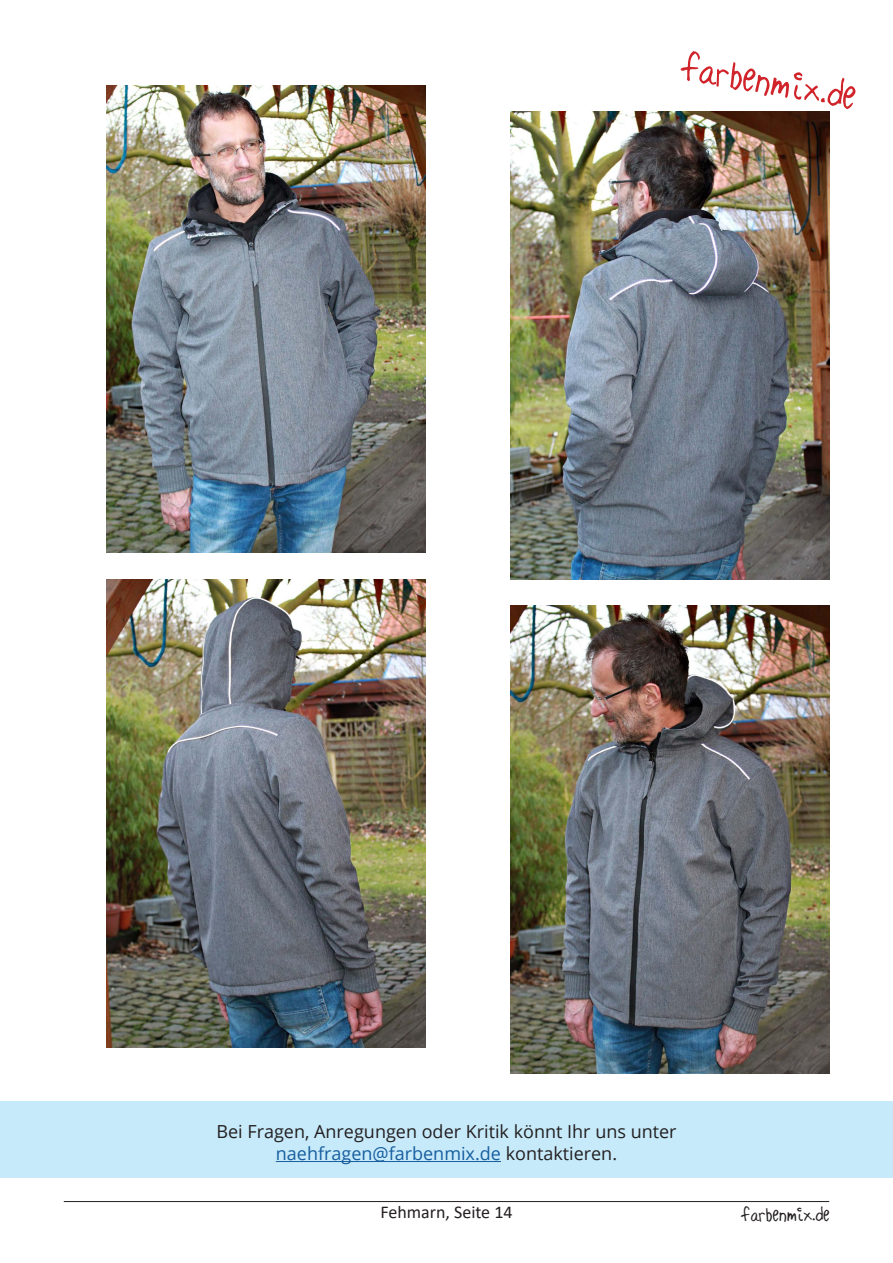
<style>
.page{position:relative;width:893px;height:1263px;background:#fff}
.page>*{position:absolute;margin:0;border:0;box-sizing:border-box;transform-origin:0 0}
.t1{font:45px "Hilde Sharpie";color:#d1232a}
.t2{font:22.5px "Hilde Sharpie";color:#231f20}
.t3{font:18px "Open Sans";color:#231f20}
.t4{font:18px "Open Sans";color:#175d9e}
.t5{font:18px "Calibri";color:#231f20}
.s1{color:#231f20}
</style>
<div class="page">
<hr style="left:64px;top:1201px;width:765px;height:1px;background:#231f20">
<img style="left:106px;top:85px;width:319px;height:468px">
<img style="left:510px;top:112px;width:319px;height:468px">
<img style="left:106px;top:580px;width:319px;height:467px">
<img style="left:510px;top:605px;width:319px;height:468px">
<div style="left:0;top:1101px;width:893px;height:77px;background:#c6eafa"></div>
<hr style="left:276px;top:1161px;width:225px;height:1px;background:#175d9e">
<h1 class="t1" style="left:688px;top:36px;width:177px;rotate:10deg">farbenmix.de</h1>
<p class="t3" style="left:216px;top:1119px;width:462px">Bei Fragen, Anregungen oder Kritik könnt Ihr uns unter</p>
<p class="t4" style="left:276px;top:1141px;width:343px">naehfragen@farbenmix.de <span class="s1">kontaktieren.</span></p>
<p class="t5" style="left:380px;top:1200px;width:134px">Fehmarn, Seite 14</p>
<p class="t2" style="left:742px;top:1199px;width:89px">farbenmix.de</p>
</div>
